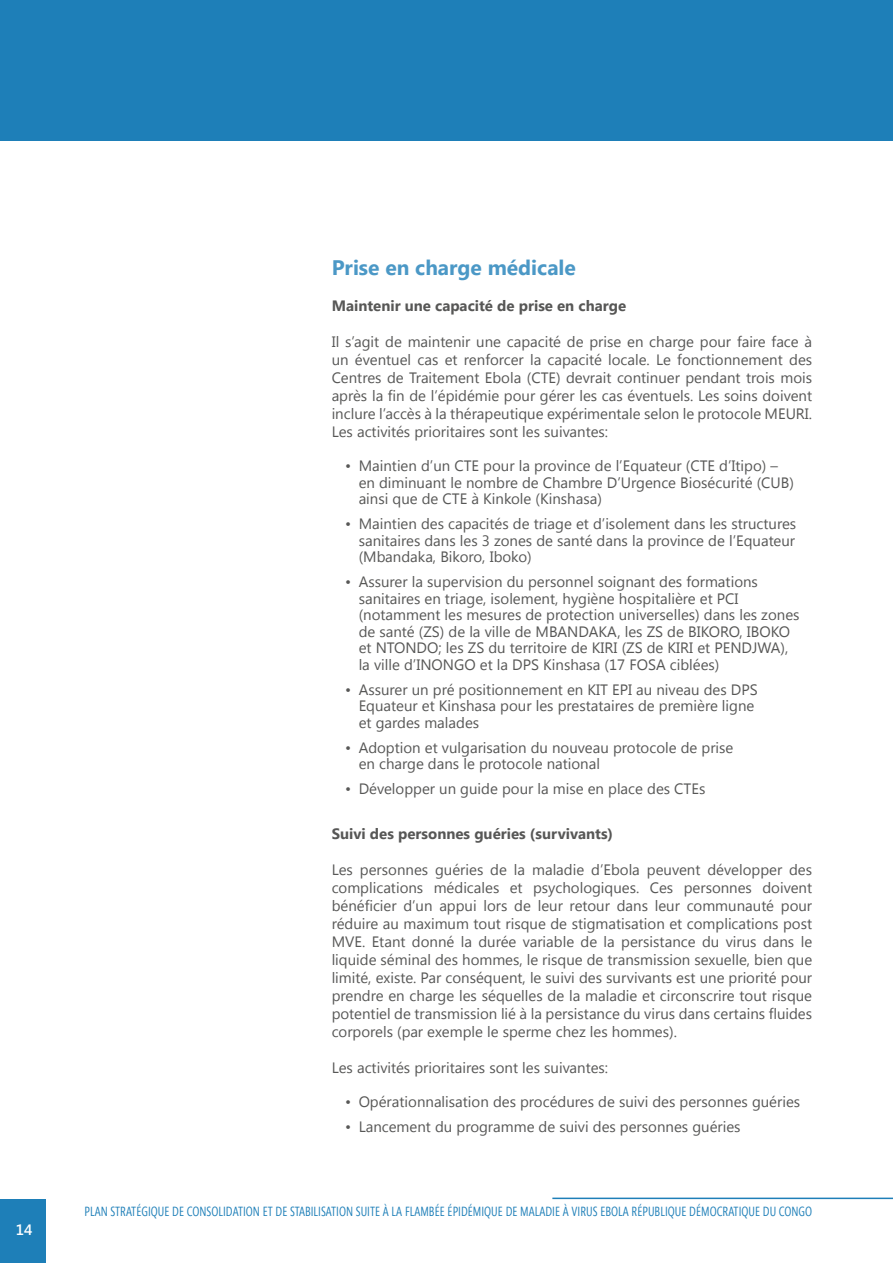
<style>
.page{position:relative;width:893px;height:1263px;background:#fff}
.page>*{position:absolute;margin:0;border:0;box-sizing:border-box;transform-origin:0 0}
.t1{font:700 21px "Segoe UI";color:#4b98c6}
.t2{font:15px/18px "Segoe UI";color:#575756}
.t3{font:700 15px "Segoe UI";color:#575756}
.t4{font:600 15px "Segoe UI";color:#fff}
.t5{font:13.2px "Segoe Condensed";color:#1e7fb8;scale:.9 1}
</style>
<div class="page">
<div style="left:0;top:0;width:893px;height:140px;background:#1e7fb8"></div>
<hr style="left:552px;top:1197px;width:341px;height:2px;background:#1e7fb8">
<div style="left:0;top:1199px;width:45px;height:64px;background:#1e7fb8"></div>
<p class="t4" style="left:16px;top:1219px;width:18px">14</p>
<h1 class="t1" style="left:332px;top:252px;width:246px">Prise en charge médicale</h1>
<p class="t3" style="left:332px;top:295px;width:296px">Maintenir une capacité de prise en charge</p>
<p class="t2" style="left:332px;top:332px;width:482px;text-align:justify">Il s’agit de maintenir une capacité de prise en charge pour faire face à un éventuel cas et renforcer la capacité locale. Le fonctionnement des Centres de Traitement Ebola (CTE) devrait continuer pendant trois mois après la fin de l’épidémie pour gérer les cas éventuels. Les soins doivent inclure l’accès à la thérapeutique expérimentale selon le protocole MEURI.<br>Les activités prioritaires sont les suivantes:</p>
<p class="t2" style="left:359px;top:457px;width:437px;line-height:16.5px;text-indent:-13px">• Maintien d’un CTE pour la province de l’Equateur (CTE d’Itipo) – en diminuant le nombre de Chambre D’Urgence Biosécurité (CUB) ainsi que de CTE à Kinkole (Kinshasa)</p>
<p class="t2" style="left:359px;top:515px;width:439px;line-height:16.5px;text-align:justify;text-indent:-14px">• Maintien des capacités de triage et d’isolement dans les structures sanitaires dans les 3 zones de santé dans la province de l’Equateur (Mbandaka, Bikoro, Iboko)</p>
<p class="t2" style="left:359px;top:573px;width:442px;line-height:16.5px;text-indent:-14px">• Assurer la supervision du personnel soignant des formations sanitaires en triage, isolement, hygiène hospitalière et PCI (notamment les mesures de protection universelles) dans les zones de santé (ZS) de la ville de MBANDAKA, les ZS de BIKORO, IBOKO et NTONDO; les ZS du territoire de KIRI (ZS de KIRI et PENDJWA), la ville d’INONGO et la DPS Kinshasa (17 FOSA ciblées)</p>
<p class="t2" style="left:359px;top:680px;width:401px;line-height:16.5px;text-indent:-14px">• Assurer un pré positionnement en KIT EPI au niveau des DPS<br>Equateur et Kinshasa pour les prestataires de première ligne et gardes malades</p>
<p class="t2" style="left:359px;top:738px;width:376px;line-height:16.5px;text-indent:-14px">• Adoption et vulgarisation du nouveau protocole de prise en charge dans le protocole national</p>
<p class="t2" style="left:345px;top:779px;width:362px">• Développer un guide pour la mise en place des CTEs</p>
<p class="t3" style="left:332px;top:823px;width:283px">Suivi des personnes guéries (survivants)</p>
<p class="t2" style="left:332px;top:860px;width:482px;text-align:justify">Les personnes guéries de la maladie d’Ebola peuvent développer des complications médicales et psychologiques. Ces personnes doivent bénéficier d’un appui lors de leur retour dans leur communauté pour réduire au maximum tout risque de stigmatisation et complications post MVE. Etant donné la durée variable de la persistance du virus dans le liquide séminal des hommes, le risque de transmission sexuelle, bien que limité, existe. Par conséquent, le suivi des survivants est une priorité pour prendre en charge les séquelles de la maladie et circonscrire tout risque potentiel de transmission lié à la persistance du virus dans certains fluides corporels (par exemple le sperme chez les hommes).</p>
<p class="t2" style="left:332px;top:1058px;width:278px">Les activités prioritaires sont les suivantes:</p>
<p class="t2" style="left:345px;top:1092px;width:457px">• Opérationnalisation des procédures de suivi des personnes guéries</p>
<p class="t2" style="left:345px;top:1117px;width:397px">• Lancement du programme de suivi des personnes guéries</p>
<p class="t5" style="left:85px;top:1203px;width:810px">PLAN STRATÉGIQUE DE CONSOLIDATION ET DE STABILISATION SUITE À LA FLAMBÉE ÉPIDÉMIQUE DE MALADIE À VIRUS EBOLA RÉPUBLIQUE DÉMOCRATIQUE DU CONGO</p>
</div>
